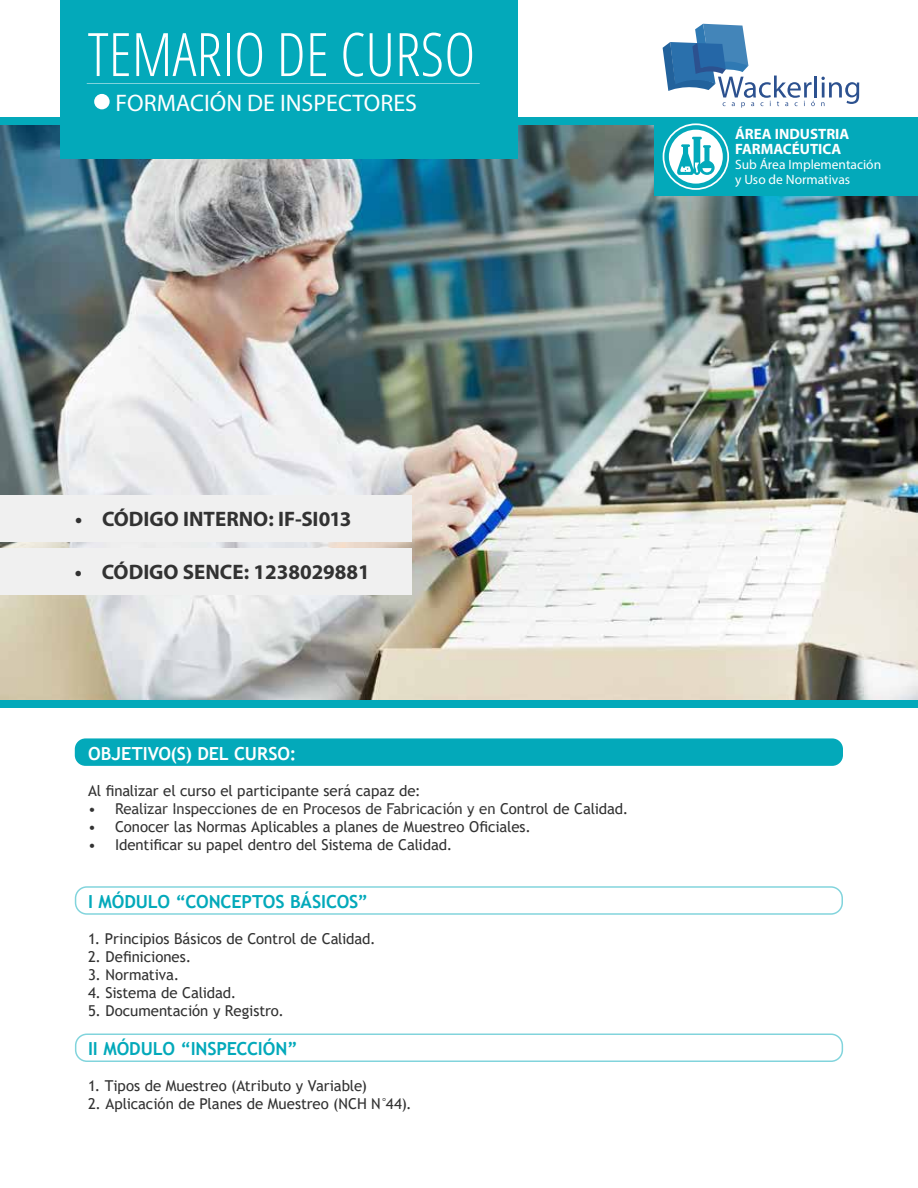
<style>
.page{position:relative;width:918px;height:1188px;background:#fff}
.page>*{position:absolute;margin:0;border:0;box-sizing:border-box;transform-origin:0 0}
.t1{font:300 condensed 60px "Open Sans";color:#fff}
.t2{font:24px "Myriad Pro";color:#fff}
.t3{font:700 21px "Myriad Pro";color:#323232}
.t4{font:700 18px "Trebuchet MS";letter-spacing:-.005em;color:#03a9ba}
.t5{font:700 18px "Trebuchet MS";letter-spacing:-.005em;color:#fff}
.t6{font:15px "Trebuchet MS";letter-spacing:-.005em;color:#323232}
.t7{font:700 15px/15px "Myriad Pro";color:#fff}
.t8{font:13.5px/15px "Myriad Pro";color:#fff}
</style>
<div class="page">
<div style="left:75px;top:738px;width:768px;height:28px;background:#03a9ba;border-radius:11px"></div>
<img style="left:0;top:126px;width:918px;height:573px">
<div style="left:60px;top:0;width:457px;height:159px;background:#03a9ba"></div>
<hr style="left:814px;top:76px;width:3px;height:22px;background:#2c518f">
<svg style="left:663px;top:24px;width:152px;height:84px"></svg>
<svg style="left:821px;top:77px;width:38px;height:29px"></svg>
<div style="left:94px;top:94px;width:16px;height:15px;background:#fff;border-radius:50%"></div>
<hr style="left:87px;top:83px;width:393px;height:1px;background:#fff">
<div style="left:654px;top:117px;width:264px;height:79px;background:#03a9ba"></div>
<div style="left:75px;top:886px;width:768px;height:29px;border:2px solid #03a9ba;border-radius:11px"></div>
<div style="left:0;top:495px;width:411px;height:47px;background:#f0f0f0"></div>
<div style="left:663px;top:123px;width:66px;height:67px;border:2px solid #fff;border-radius:50%"></div>
<svg style="left:669px;top:130px;width:54px;height:54px"></svg>
<div style="left:75px;top:1034px;width:768px;height:28px;border:2px solid #03a9ba;border-radius:11px"></div>
<div style="left:0;top:549px;width:411px;height:46px;background:#f0f0f0"></div>
<h1 class="t1" style="left:88px;top:14px;width:389px">TEMARIO DE CURSO</h1>
<h2 class="t2" style="left:116px;top:88px;width:303px">FORMACIÓN DE INSPECTORES</h2>
<p class="t7" style="left:735px;top:126px;width:116px">ÁREA INDUSTRIA<br>FARMACÉUTICA</p>
<p class="t8" style="left:735px;top:157px;width:148px">Sub Área Implementación y Uso de Normativas</p>
<h3 class="t3" style="left:75px;top:506px;width:278px">• CÓDIGO INTERNO: IF-SI013</h3>
<h3 class="t3" style="left:75px;top:559px;width:297px">• CÓDIGO SENCE: 1238029881</h3>
<p class="t5" style="left:88px;top:742px;width:210px">OBJETIVO(S) DEL CURSO:</p>
<p class="t6" style="left:88px;top:781px;width:334px">Al finalizar el curso el participante será capaz de:</p>
<p class="t6" style="left:88px;top:799px;width:542px">• Realizar Inspecciones de en Procesos de Fabricación y en Control de Calidad.</p>
<p class="t6" style="left:88px;top:817px;width:444px">• Conocer las Normas Aplicables a planes de Muestreo Oficiales.</p>
<p class="t6" style="left:88px;top:835px;width:366px">• Identificar su papel dentro del Sistema de Calidad.</p>
<p class="t4" style="left:88px;top:890px;width:282px">I MÓDULO “CONCEPTOS BÁSICOS”</p>
<p class="t6" style="left:88px;top:929px;width:289px">1. Principios Básicos de Control de Calidad.</p>
<p class="t6" style="left:88px;top:947px;width:105px">2. Definiciones.</p>
<p class="t6" style="left:88px;top:965px;width:93px">3. Normativa.</p>
<p class="t6" style="left:88px;top:983px;width:150px">4. Sistema de Calidad.</p>
<p class="t6" style="left:88px;top:1001px;width:197px">5. Documentación y Registro.</p>
<p class="t4" style="left:88px;top:1038px;width:211px">II MÓDULO “INSPECCIÓN”</p>
<p class="t6" style="left:88px;top:1076px;width:280px">1. Tipos de Muestreo (Atributo y Variable)</p>
<p class="t6" style="left:88px;top:1094px;width:325px">2. Aplicación de Planes de Muestreo (NCH N°44).</p>
</div>
